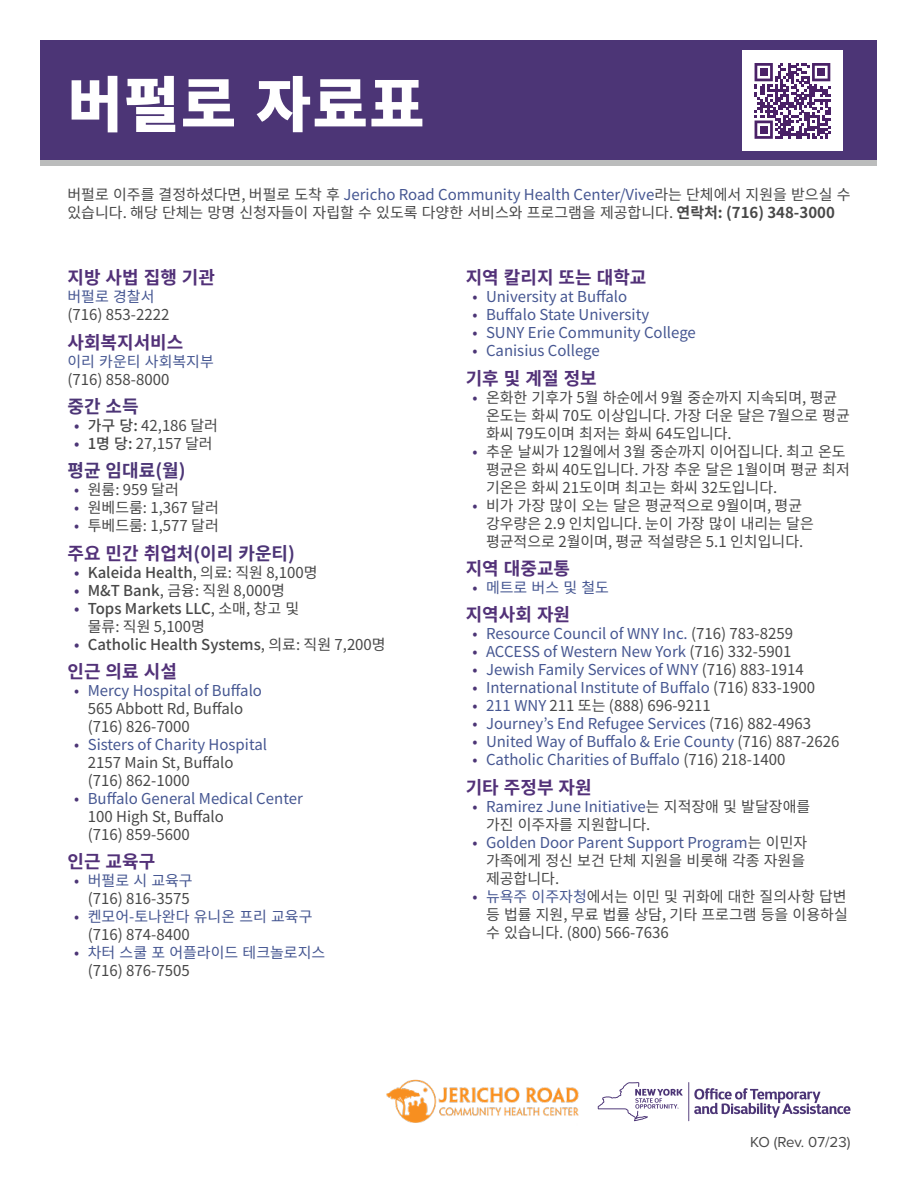
<style>
.page{position:relative;width:918px;height:1188px;background:#fff}
.page>*{position:absolute;margin:0;border:0;box-sizing:border-box;transform-origin:0 0}
.t1{font:800 60px "Source Han Sans KR";letter-spacing:.025em;color:#fff}
.t2{font:700 18px "Source Han Sans KR";color:#523178}
.t3{font:700 18px "Source Han Sans KR";color:#4c3576}
.Body{font:15px/18px "Source Han Sans KR";color:#484848}
.Body-2{font:15px/18px "Source Han Sans KR";color:#465792}
.t4{font:500 15px "Source Han Sans KR";color:#484848}
.t5{font:15px "Proxima Nova";color:#484848}
.s1{color:#465792}
.s2{font-weight:700}
.s3{font-weight:500;color:#4c3576}
.s4{font-weight:500}
.s5{color:#4c3576}
.s6{color:#523178}
.s7{font-weight:400}
.s8{color:#484848}
</style>
<div class="page">
<div style="left:40px;top:40px;width:838px;height:123px;background:#4c3576"></div>
<div style="left:40px;top:160px;width:838px;height:6px;background:#bbbcbc"></div>
<div style="left:742px;top:51px;width:101px;height:100px;background:#fff"></div>
<svg style="left:755px;top:63px;width:75px;height:76px"></svg>
<div style="left:760px;top:68px;width:8px;height:8px;background:#4a2167"></div>
<div style="left:817px;top:68px;width:8px;height:8px;background:#4a2167"></div>
<div style="left:760px;top:126px;width:8px;height:8px;background:#4a2167"></div>
<img style="left:386px;top:1079px;width:193px;height:44px">
<svg style="left:694px;top:1088px;width:157px;height:30px"></svg>
<hr style="left:688px;top:1082px;width:1px;height:39px;background:#4c3576">
<svg style="left:598px;top:1082px;width:85px;height:39px"></svg>
<h1 class="t1" style="left:68px;top:71px;width:358px">버펄로 자료표</h1>
<p class="Body" style="left:68px;top:186px;width:784px">버펄로 이주를 결정하셨다면, 버펄로 도착 후 <span class="s1">Jericho Road Community Health Center/Vive</span>라는 단체에서 지원을 받으실 수 있습니다. 해당 단체는 망명 신청자들이 자립할 수 있도록 다양한 서비스와 프로그램을 제공합니다. <span class="s2">연락처: (716) 348-3000</span></p>
<h2 class="t2" style="left:68px;top:268px;width:149px">지방 사법 집행 기관</h2>
<p class="Body-2" style="left:68px;top:288px;width:88px">버펄로 경찰서</p>
<p class="Body" style="left:68px;top:306px;width:103px">(716) 853-2222</p>
<h2 class="t2" style="left:68px;top:332px;width:117px">사회복지서비스</h2>
<p class="Body-2" style="left:68px;top:353px;width:148px">이리 카운티 사회복지부</p>
<p class="Body" style="left:68px;top:371px;width:103px">(716) 858-8000</p>
<h2 class="t3" style="left:68px;top:396px;width:73px">중간 소득</h2>
<p class="Body" style="left:74px;top:417px;width:145px"><span class="s3">•</span> <span class="s4">가구 당:</span> 42,186 달러</p>
<p class="Body" style="left:74px;top:435px;width:140px"><span class="s3">•</span> <span class="s4">1명 당:</span> 27,157 달러</p>
<h2 class="t3" style="left:68px;top:461px;width:120px">평균 임대료(월)</h2>
<p class="Body" style="left:74px;top:481px;width:106px"><span class="s5">•</span> 원룸: 959 달러</p>
<p class="Body" style="left:74px;top:499px;width:146px"><span class="s5">•</span> 원베드룸: 1,367 달러</p>
<p class="Body" style="left:74px;top:517px;width:146px"><span class="s5">•</span> 투베드룸: 1,577 달러</p>
<h2 class="t3" style="left:68px;top:543px;width:229px"><span class="s6">주요 민간 취업</span>처(이리 카운티)</h2>
<p class="t4" style="left:74px;top:564px;width:245px"><span class="s5">•</span> Kaleida Health<span class="s7">, 의료: 직원 8,100명</span></p>
<p class="Body" style="left:74px;top:582px;width:212px"><span class="s3">•</span> <span class="s4">M&amp;T Bank</span>, 금융: 직원 8,000명</p>
<p class="Body" style="left:88px;top:600px;width:213px;text-indent:-14px"><span class="s3">•</span> <span class="s4">Tops Markets LLC</span>, 소매, 창고 및 물류: 직원 5,100명</p>
<p class="t4" style="left:74px;top:636px;width:313px"><span class="s5">•</span> Catholic Health Systems<span class="s7">, 의료: 직원 7,200명</span></p>
<h2 class="t2" style="left:68px;top:661px;width:111px">인근 의료 시설</h2>
<p class="Body" style="left:88px;top:682px;width:176px;text-indent:-14px"><span class="s5">•</span> <span class="s1">Mercy Hospital of Buffalo<br></span>565 Abbott Rd, Buffalo (716) 826-7000</p>
<p class="Body" style="left:88px;top:736px;width:181px;text-indent:-14px"><span class="s5">•</span> <span class="s1">Sisters of Charity Hospital<br></span>2157 Main St, Buffalo (716) 862-1000</p>
<p class="Body" style="left:88px;top:790px;width:217px;text-indent:-14px"><span class="s5">•</span> <span class="s1">Buffalo General Medical Center<br></span>100 High St, Buffalo<br>(716) 859-5600</p>
<h2 class="t2" style="left:68px;top:852px;width:89px">인근 교육구</h2>
<p class="Body" style="left:74px;top:872px;width:120px;text-align:right"><span class="s5">•</span> <span class="s1">버펄로 시 교육구 </span>(716) 816-3575</p>
<p class="Body-2" style="left:88px;top:908px;width:226px;text-indent:-14px"><span class="s5">•</span> 켄모어-토나완다 유니온 프리 교육구 <span class="s8">(716) 874-8400</span></p>
<p class="Body-2" style="left:88px;top:944px;width:239px;text-indent:-14px"><span class="s5">•</span> 차터 스쿨 포 어플라이드 테크놀로지스 <span class="s8">(716) 876-7505</span></p>
<h2 class="t2" style="left:466px;top:268px;width:182px">지역 칼리지 또는 대학교</h2>
<p class="Body-2" style="left:472px;top:288px;width:156px"><span class="s5">•</span> University at Buffalo</p>
<p class="Body-2" style="left:472px;top:306px;width:178px"><span class="s5">•</span> Buffalo State University</p>
<p class="Body-2" style="left:472px;top:324px;width:225px"><span class="s5">•</span> SUNY Erie Community College</p>
<p class="Body-2" style="left:472px;top:342px;width:129px"><span class="s5">•</span> Canisius College</p>
<h2 class="t2" style="left:466px;top:368px;width:133px">기후 및 계절 정보</h2>
<p class="Body" style="left:486px;top:389px;width:365px;text-indent:-14px"><span class="s5">•</span> 온화한 기후가 5월 하순에서 9월 중순까지 지속되며, 평균 온도는 화씨 70도 이상입니다. 가장 더운 달은 7월으로 평균 화씨 79도이며 최저는 화씨 64도입니다.</p>
<p class="Body" style="left:486px;top:443px;width:365px;text-indent:-14px"><span class="s5">•</span> 추운 날씨가 12월에서 3월 중순까지 이어집니다. 최고 온도 평균은 화씨 40도입니다. 가장 추운 달은 1월이며 평균 최저 기온은 화씨 21도이며 최고는 화씨 32도입니다.</p>
<p class="Body" style="left:486px;top:497px;width:329px;text-indent:-14px"><span class="s5">•</span> 비가 가장 많이 오는 달은 평균적으로 9월이며, 평균 강우량은 2.9 인치입니다. 눈이 가장 많이 내리는 달은 평균적으로 2월이며, 평균 적설량은 5.1 인치입니다.</p>
<h2 class="t2" style="left:466px;top:558px;width:106px">지역 대중교통</h2>
<p class="Body-2" style="left:472px;top:579px;width:138px"><span class="s5">•</span> 메트로 버스 및 철도</p>
<h2 class="t2" style="left:466px;top:605px;width:106px">지역사회 자원</h2>
<p class="Body-2" style="left:472px;top:625px;width:322px"><span class="s5">•</span> Resource Council of WNY Inc. <span class="s8">(716) 783-8259</span></p>
<p class="Body-2" style="left:472px;top:643px;width:320px"><span class="s5">•</span> ACCESS of Western New York <span class="s8">(716) 332-5901</span></p>
<p class="Body-2" style="left:472px;top:661px;width:333px"><span class="s5">•</span> Jewish Family Services of WNY <span class="s8">(716) 883-1914</span></p>
<p class="Body-2" style="left:472px;top:679px;width:344px"><span class="s5">•</span> International Institute of Buffalo <span class="s8">(716) 833-1900</span></p>
<p class="Body" style="left:472px;top:697px;width:240px"><span class="s5">•</span> <span class="s1">211 WNY</span> 211 또는 (888) 696-9211</p>
<p class="Body-2" style="left:472px;top:715px;width:340px"><span class="s5">•</span> Journey’s End Refugee Services <span class="s8">(716) 882-4963</span></p>
<p class="Body-2" style="left:472px;top:733px;width:369px"><span class="s5">•</span> United Way of Buffalo &amp; Erie County <span class="s8">(716) 887-2626</span></p>
<p class="Body-2" style="left:472px;top:751px;width:314px"><span class="s5">•</span> Catholic Charities of Buffalo <span class="s8">(716) 218-1400</span></p>
<h2 class="t2" style="left:466px;top:777px;width:128px">기타 주정부 자원</h2>
<p class="Body" style="left:486px;top:798px;width:326px;text-indent:-14px"><span class="s5">•</span> <span class="s1">Ramirez June Initiative</span>는 지적장애 및 발달장애를 가진 이주자를 지원합니다.</p>
<p class="Body" style="left:486px;top:834px;width:323px;text-indent:-14px"><span class="s5">•</span> <span class="s1">Golden Door Parent Support Program</span>는 이민자 가족에게 정신 보건 단체 지원을 비롯해 각종 자원을 제공합니다.</p>
<p class="Body" style="left:486px;top:888px;width:363px;text-align:justify;text-indent:-14px"><span class="s5">•</span> <span class="s1">뉴욕주 이주자청</span>에서는 이민 및 귀화에 대한 질의사항 답변 등 법률 지원, 무료 법률 상담, 기타 프로그램 등을 이용하실 수 있습니다. (800) 566-7636</p>
<p class="t5" style="left:750px;top:1131px;width:102px">KO (Rev. 07/23)</p>
</div>
